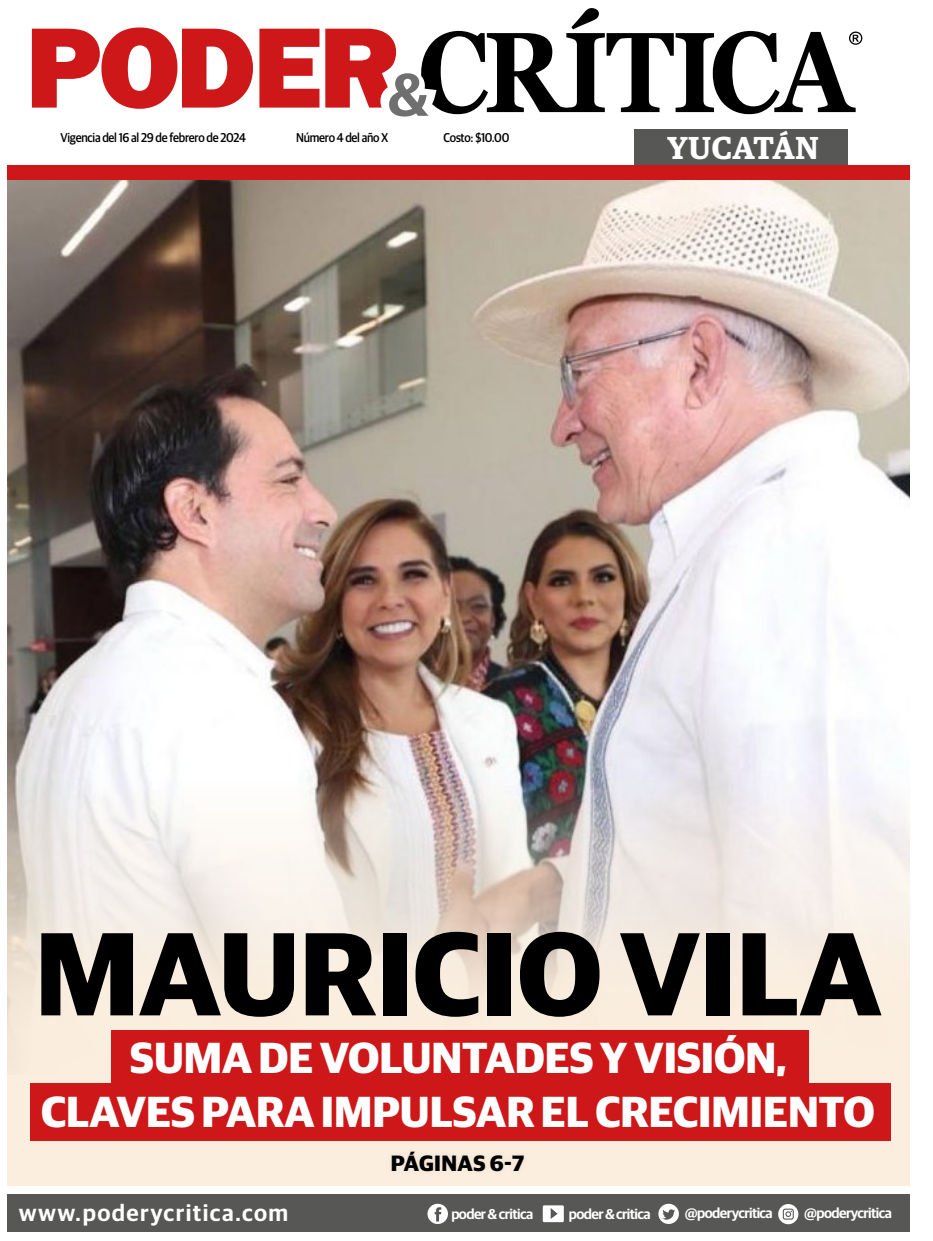
<style>
.page{position:relative;width:933px;height:1241px;background:#fff}
.page>*{position:absolute;margin:0;border:0;box-sizing:border-box;transform-origin:0 0}
.t1{font:700 118.38px "Guardian Sans";color:#000}
.t2{font:700 43.5px/53.4px "Guardian Sans";color:#fff;text-align:center}
.t3{font:600 31.75px "Guardian Egyp";letter-spacing:.015em;color:#fff}
.t4{font:600 23.25px "Guardian Sans";letter-spacing:.06em;color:#fff}
.t5{font:700 22.25px "Guardian Sans";letter-spacing:.02em;color:#000}
.t6{font:600 14.25px "Guardian Sans";letter-spacing:-.04em;color:#fff}
.t7{font:500 12.75px "Guardian Sans";letter-spacing:-.02em;color:#000;scale:.91 1}
</style>
<div class="page">
<img style="left:7px;top:179px;width:902px;height:600px">
<svg style="left:7px;top:779px;width:902px;height:112px"></svg>
<svg style="left:7px;top:891px;width:902px;height:28px;background:#ebe2da"></svg>
<div style="left:7px;top:919px;width:902px;height:266px;background:#fbeede"></div>
<svg style="left:32px;top:8px;width:830px;height:108px"></svg>
<div style="left:633px;top:130px;width:214px;height:35px;background:#575756"></div>
<div style="left:7px;top:165px;width:902px;height:14px;background:#cd1719"></div>
<div style="left:7px;top:1193px;width:902px;height:38px;background:#575756"></div>
<svg style="left:543px;top:1205px;width:21px;height:16px"></svg>
<svg style="left:778px;top:1204px;width:20px;height:19px"></svg>
<svg style="left:658px;top:1203px;width:21px;height:20px"></svg>
<svg style="left:427px;top:1203px;width:21px;height:20px"></svg>
<div style="left:112px;top:1030px;width:697px;height:57px;background:#cd1719"></div>
<div style="left:30px;top:1083px;width:860px;height:57px;background:#cd1719"></div>
<p class="t7" style="left:60px;top:129px;width:205px">Vigencia del 16 al 29 de febrero de 2024</p>
<p class="t7" style="left:296px;top:129px;width:103px">Número 4 del año X</p>
<p class="t7" style="left:443px;top:129px;width:74px">Costo: $10.00</p>
<h3 class="t3" style="left:667px;top:124px;width:153px">YUCATÁN</h3>
<h1 class="t1" style="left:35px;top:885px;width:847px">MAURICIO VILA</h1>
<h2 class="t2" style="left:41px;top:1027px;width:835px">SUMA DE VOLUNTADES Y VISIÓN,<br>CLAVES PARA IMPULSAR EL CRECIMIENTO</h2>
<h3 class="t4" style="left:19px;top:1195px;width:271px">www.poderycritica.com</h3>
<h3 class="t5" style="left:391px;top:1146px;width:135px">PÁGINAS 6-7</h3>
<p class="t6" style="left:451px;top:1202px;width:83px">poder &amp; critica</p>
<p class="t6" style="left:569px;top:1202px;width:83px">poder &amp; critica</p>
<p class="t6" style="left:685px;top:1202px;width:89px">@poderycritica</p>
<p class="t6" style="left:804px;top:1202px;width:89px">@poderycritica</p>
</div>
